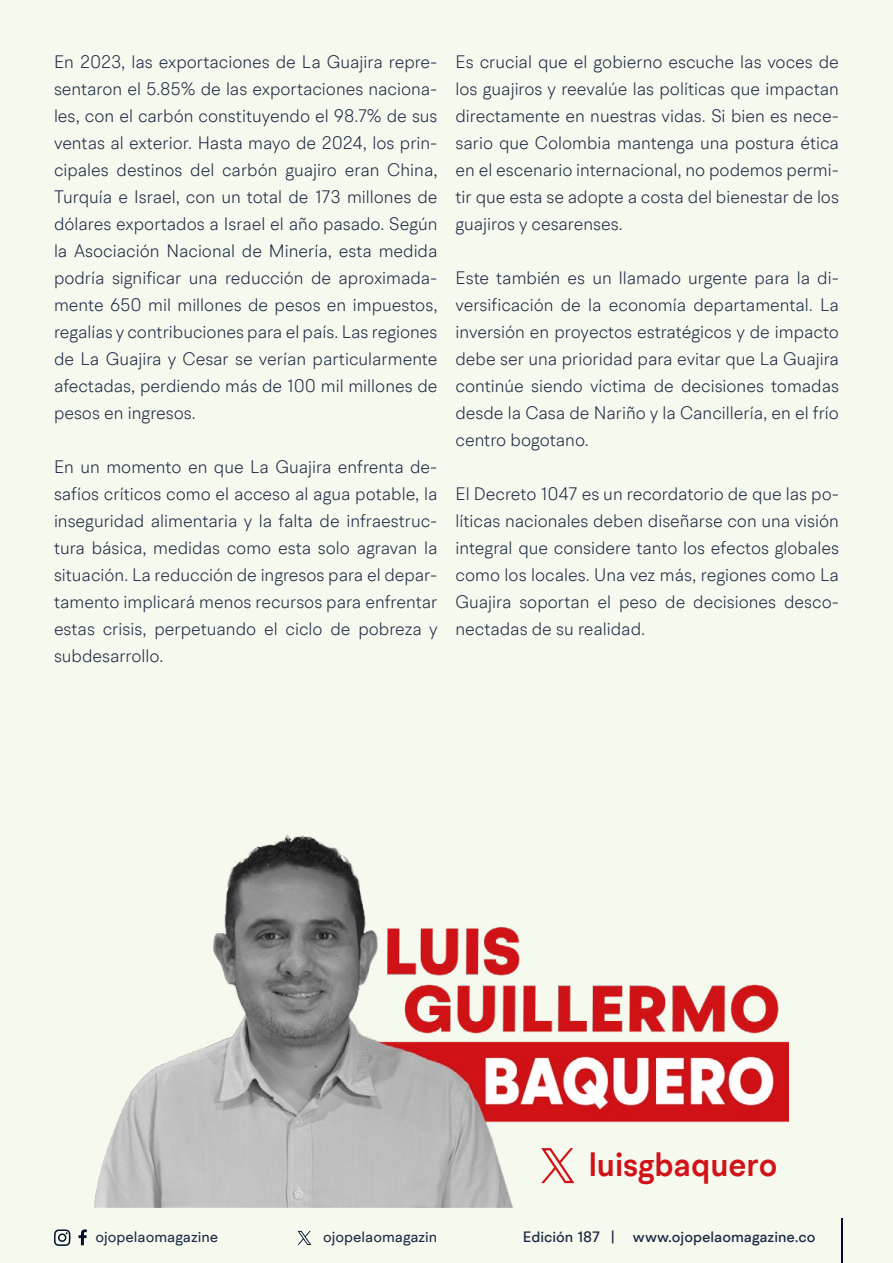
<style>
.page{position:relative;width:893px;height:1263px;background:#f6f9ee}
.page>*{position:absolute;margin:0;border:0;box-sizing:border-box;transform-origin:0 0}
.t1{font:600 33px "BR Hendrix";color:#d11217}
.t2{font:300 18px/27px "BR Hendrix";color:#1b2943;text-align:justify}
.t3{font:500 15px "BR Hendrix";color:#1b2943}
.t4{font:15px "BR Hendrix";color:#1b2943}
</style>
<div class="page">
<svg style="left:79px;top:1229px;width:8px;height:16px"></svg>
<svg style="left:54px;top:1229px;width:17px;height:17px"></svg>
<hr style="left:841px;top:1219px;width:1px;height:44px;background:#000f2b">
<svg style="left:298px;top:1231px;width:13px;height:14px"></svg>
<img style="left:94px;top:835px;width:694px;height:372px">
<svg style="left:541px;top:1148px;width:33px;height:35px"></svg>
<p class="t2" style="left:54px;top:48px;width:385px">En 2023, las exportaciones de La Guajira repre&shy;sentaron el 5.85% de las exportaciones naciona&shy;les, con el carbón constituyendo el 98.7% de sus ventas al exterior. Hasta mayo de 2024, los prin&shy;cipales destinos del carbón guajiro eran China, Turquía e Israel, con un total de 173 millones de dólares exportados a Israel el año pasado. Según la Asociación Nacional de Minería, esta medida podría significar una reducción de aproximada&shy;mente 650 mil millones de pesos en impuestos, regalías y contribuciones para el país. Las regiones de La Guajira y Cesar se verían particularmente afectadas, perdiendo más de 100 mil millones de pesos en ingresos.</p>
<p class="t2" style="left:54px;top:453px;width:385px">En un momento en que La Guajira enfrenta de&shy;safíos críticos como el acceso al agua potable, la inseguridad alimentaria y la falta de infraestruc&shy;tura básica, medidas como esta solo agravan la situación. La reducción de ingresos para el depar&shy;tamento implicará menos recursos para enfrentar estas crisis, perpetuando el ciclo de pobreza y subdesarrollo.</p>
<p class="t2" style="left:455px;top:48px;width:385px">Es crucial que el gobierno escuche las voces de los guajiros y reevalúe las políticas que impactan directamente en nuestras vidas. Si bien es nece&shy;sario que Colombia mantenga una postura ética en el escenario internacional, no podemos permi&shy;tir que esta se adopte a costa del bienestar de los guajiros y cesarenses.</p>
<p class="t2" style="left:455px;top:264px;width:385px">Este también es un llamado urgente para la di&shy;versificación de la economía departamental. La inversión en proyectos estratégicos y de impacto debe ser una prioridad para evitar que La Guajira continúe siendo víctima de decisiones tomadas desde la Casa de Nariño y la Cancillería, en el frío centro bogotano.</p>
<p class="t2" style="left:455px;top:480px;width:385px">El Decreto 1047 es un recordatorio de que las po&shy;líticas nacionales deben diseñarse con una visión integral que considere tanto los efectos globales como los locales. Una vez más, regiones como La Guajira soportan el peso de decisiones desco&shy;nectadas de su realidad.</p>
<h1 class="t1" style="left:589px;top:1144px;width:190px">luisgbaquero</h1>
<p class="t4" style="left:96px;top:1227px;width:124px">ojopelaomagazine</p>
<p class="t4" style="left:323px;top:1227px;width:116px">ojopelaomagazin</p>
<p class="t3" style="left:523px;top:1227px;width:294px">Edición 187 | www.ojopelaomagazine.co</p>
</div>
